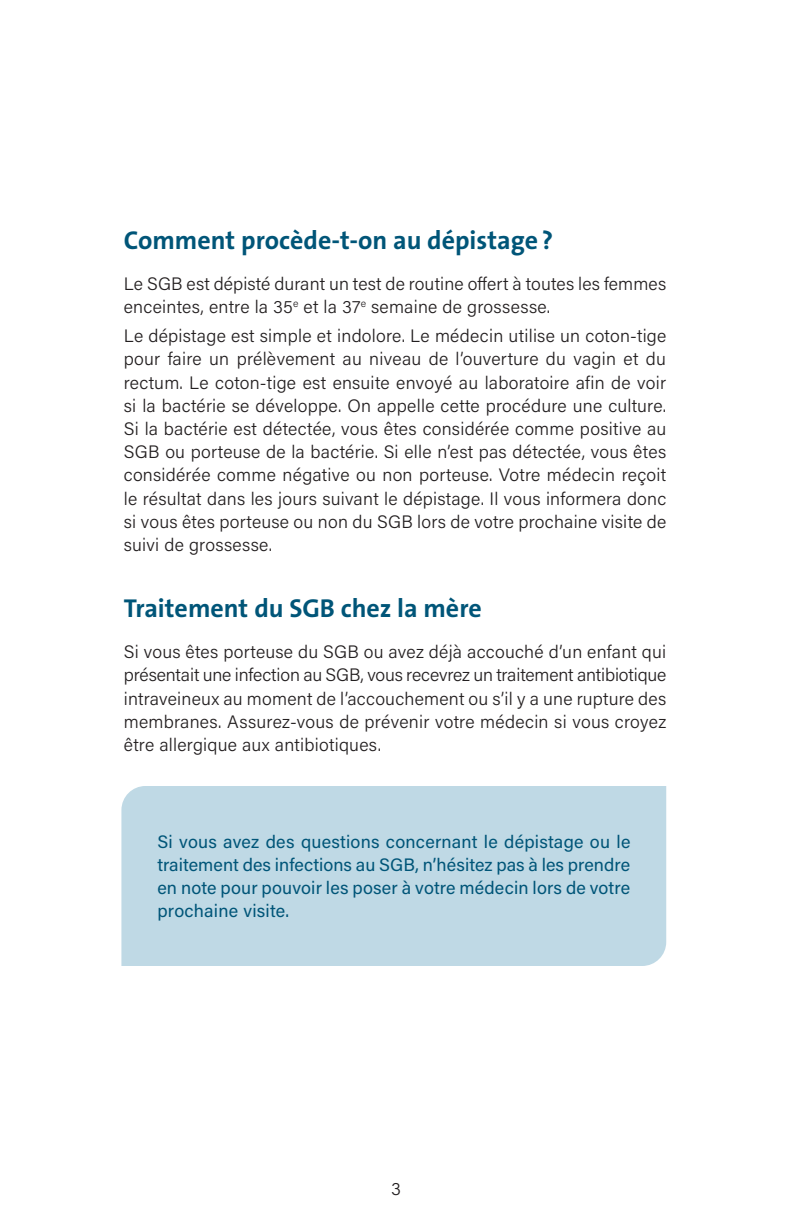
<style>
.page{position:relative;width:792px;height:1224px;background:#fff}
.page>*{position:absolute;margin:0;border:0;box-sizing:border-box;transform-origin:0 0}
.Sous-titre_1{font:700 26px "The Sans B7";color:#005578}
.Texte{font:300 18px/23.2px "Acumin Pro";letter-spacing:.015em;color:#231f20;text-align:justify}
.Encadré{font:18px/23.2px "Acumin Pro";letter-spacing:.01em;color:#005578;text-align:justify}
</style>
<div class="page">
<div style="left:121px;top:786px;width:545px;height:180px;background:#bfd9e5"></div>
<p class="Sous-titre_1" style="left:124px;top:226px;width:431px">Comment procède-t-on au dépistage?</p>
<p class="Texte" style="left:124px;top:271px;width:544px">Le SGB est dépisté durant un test de routine offert à toutes les femmes enceintes, entre la 35<sup>e</sup> et la 37<sup>e</sup> semaine de grossesse.</p>
<p class="Texte" style="left:124px;top:324px;width:544px">Le dépistage est simple et indolore. Le médecin utilise un coton-tige pour faire un prélèvement au niveau de l’ouverture du vagin et du rectum. Le coton-tige est ensuite envoyé au laboratoire afin de voir si la bactérie se développe. On appelle cette procédure une culture.<br>Si la bactérie est détectée, vous êtes considérée comme positive au SGB ou porteuse de la bactérie. Si elle n’est pas détectée, vous êtes considérée comme négative ou non porteuse. Votre médecin reçoit le résultat dans les jours suivant le dépistage. Il vous informera donc si vous êtes porteuse ou non du SGB lors de votre prochaine visite de suivi de grossesse.</p>
<p class="Sous-titre_1" style="left:124px;top:595px;width:359px">Traitement du SGB chez la mère</p>
<p class="Texte" style="left:124px;top:640px;width:544px">Si vous êtes porteuse du SGB ou avez déjà accouché d’un enfant qui présentait une infection au SGB, vous recevrez un traitement antibiotique intraveineux au moment de l’accouchement ou s’il y a une rupture des membranes. Assurez-vous de prévenir votre médecin si vous croyez être allergique aux antibiotiques.</p>
<p class="Encadré" style="left:157px;top:829px;width:475px">Si vous avez des questions concernant le dépistage ou le traitement des infections au SGB, n’hésitez pas à les prendre en note pour pouvoir les poser à votre médecin lors de votre prochaine visite.</p>
<p class="Texte" style="left:391px;top:1176px;width:11px">3</p>
</div>
